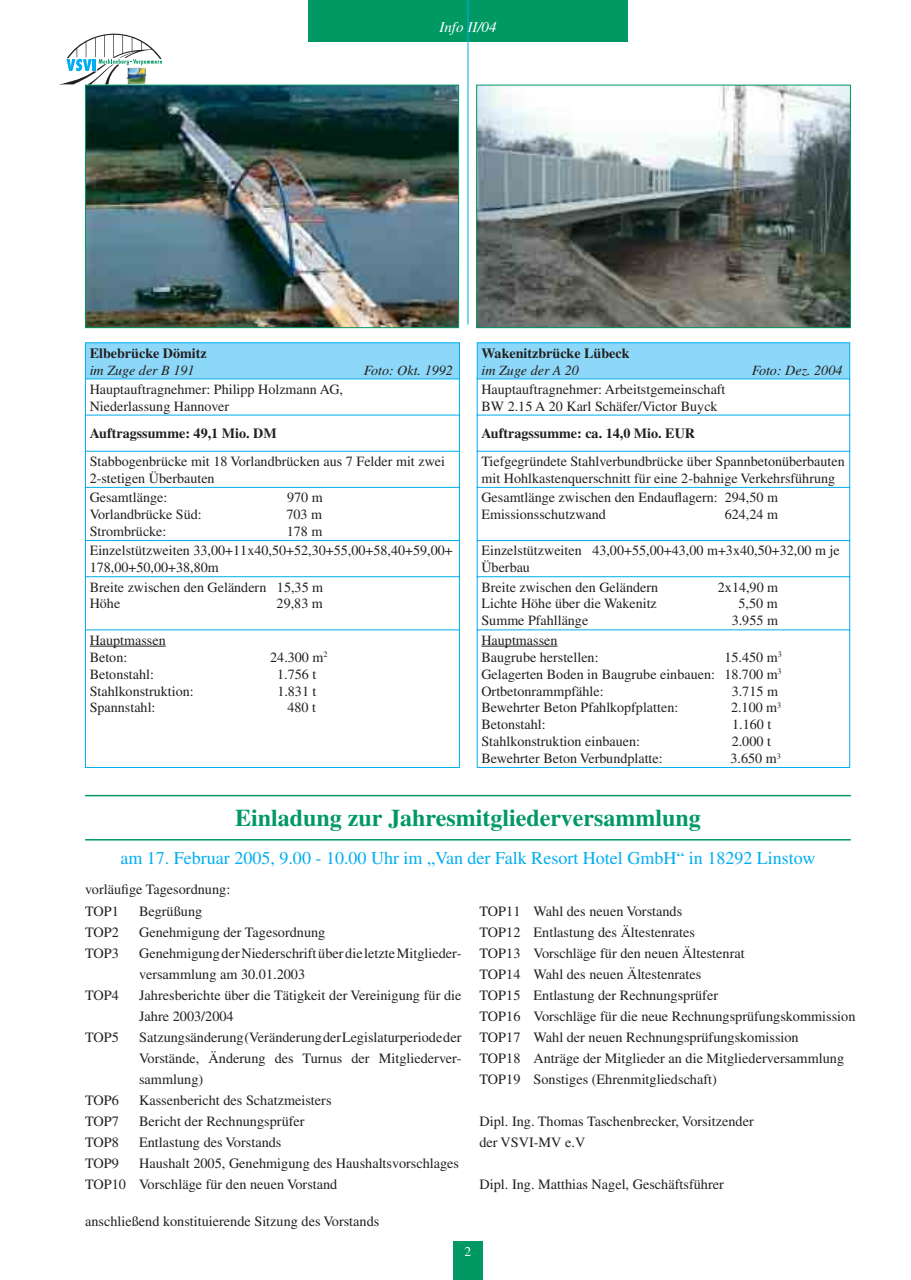
<style>
.page{position:relative;width:911px;height:1280px;background:#fff}
.page>*{position:absolute;margin:0;border:0;box-sizing:border-box;transform-origin:0 0}
.t1{font:700 24px "Times";color:#009964}
.t2{font:18px "Times";color:#00aeef}
.t3{font:italic 15px "Times";color:#fff}
.t4{font:14.25px/21px "Times";color:#231f20}
.t5{font:14.1px/17px "Times";color:#231f20}
.t6{font:700 14.1px "Times";color:#231f20}
.t7{font:italic 14.1px "Times";color:#231f20}
.t8{font:13.5px "Times";color:#fff}
</style>
<div class="page">
<svg style="left:60px;top:34px;width:102px;height:51px"></svg>
<img style="left:126px;top:67px;width:21px;height:18px">
<div style="left:453px;top:1241px;width:30px;height:38px;background:#009964"></div>
<div style="left:308px;top:0;width:319px;height:42px;background:#009964"></div>
<hr style="left:467px;top:0;width:1px;height:325px;background:#00aeef">
<img style="left:478px;top:87px;width:370px;height:239px">
<div style="left:476px;top:85px;width:374px;height:243px;border:1px solid #009964"></div>
<img style="left:87px;top:87px;width:370px;height:239px">
<div style="left:85px;top:85px;width:374px;height:243px;border:1px solid #009964"></div>
<hr style="left:85px;top:342px;width:375px;height:1px;background:#00aeef">
<hr style="left:85px;top:415px;width:1px;height:36px;background:#00aeef">
<hr style="left:459px;top:415px;width:1px;height:36px;background:#00aeef">
<hr style="left:85px;top:451px;width:375px;height:1px;background:#00aeef">
<hr style="left:85px;top:451px;width:1px;height:36px;background:#00aeef">
<hr style="left:459px;top:451px;width:1px;height:36px;background:#00aeef">
<hr style="left:85px;top:487px;width:375px;height:1px;background:#00aeef">
<hr style="left:85px;top:488px;width:1px;height:52px;background:#00aeef">
<hr style="left:459px;top:488px;width:1px;height:52px;background:#00aeef">
<hr style="left:85px;top:540px;width:375px;height:1px;background:#00aeef">
<hr style="left:85px;top:541px;width:1px;height:35px;background:#00aeef">
<hr style="left:459px;top:541px;width:1px;height:35px;background:#00aeef">
<hr style="left:85px;top:576px;width:375px;height:1px;background:#00aeef">
<hr style="left:85px;top:577px;width:1px;height:52px;background:#00aeef">
<hr style="left:459px;top:577px;width:1px;height:52px;background:#00aeef">
<hr style="left:85px;top:629px;width:375px;height:1px;background:#00aeef">
<hr style="left:85px;top:630px;width:1px;height:137px;background:#00aeef">
<hr style="left:459px;top:630px;width:1px;height:137px;background:#00aeef">
<hr style="left:85px;top:767px;width:375px;height:1px;background:#00aeef">
<hr style="left:477px;top:342px;width:373px;height:1px;background:#00aeef">
<svg style="left:85px;top:343px;width:765px;height:73px"></svg>
<hr style="left:477px;top:415px;width:1px;height:36px;background:#00aeef">
<hr style="left:849px;top:415px;width:1px;height:36px;background:#00aeef">
<hr style="left:477px;top:451px;width:373px;height:1px;background:#00aeef">
<hr style="left:477px;top:451px;width:1px;height:36px;background:#00aeef">
<hr style="left:849px;top:451px;width:1px;height:36px;background:#00aeef">
<hr style="left:477px;top:487px;width:373px;height:1px;background:#00aeef">
<hr style="left:477px;top:488px;width:1px;height:52px;background:#00aeef">
<hr style="left:849px;top:488px;width:1px;height:52px;background:#00aeef">
<hr style="left:477px;top:540px;width:373px;height:1px;background:#00aeef">
<hr style="left:477px;top:541px;width:1px;height:35px;background:#00aeef">
<hr style="left:849px;top:541px;width:1px;height:35px;background:#00aeef">
<hr style="left:477px;top:576px;width:373px;height:1px;background:#00aeef">
<hr style="left:477px;top:577px;width:1px;height:52px;background:#00aeef">
<hr style="left:849px;top:577px;width:1px;height:52px;background:#00aeef">
<hr style="left:477px;top:629px;width:373px;height:1px;background:#00aeef">
<hr style="left:477px;top:630px;width:1px;height:137px;background:#00aeef">
<hr style="left:849px;top:630px;width:1px;height:137px;background:#00aeef">
<hr style="left:477px;top:767px;width:373px;height:1px;background:#00aeef">
<hr style="left:90px;top:646px;width:76px;height:1px;background:#231f20">
<hr style="left:481px;top:646px;width:76px;height:1px;background:#231f20">
<hr style="left:85px;top:795px;width:765px;height:1px;background:#009964">
<hr style="left:85px;top:839px;width:765px;height:1px;background:#009964">
<p class="t3" style="left:439px;top:22px;width:59px">Info II/04</p>
<p class="t6" style="left:90px;top:348px;width:118px">Elbebrücke Dömitz</p>
<p class="t7" style="left:90px;top:365px;width:106px">im Zuge der B 191</p>
<p class="t7" style="left:364px;top:365px;width:90px">Foto: Okt. 1992</p>
<p class="t6" style="left:481px;top:348px;width:150px">Wakenitzbrücke Lübeck</p>
<p class="t7" style="left:481px;top:365px;width:99px">im Zuge der A 20</p>
<p class="t7" style="left:751px;top:365px;width:92px">Foto: Dez. 2004</p>
<p class="t5" style="left:90px;top:382px;width:255px">Hauptauftragnehmer: Philipp Holzmann AG,<br>Niederlassung Hannover</p>
<p class="t5" style="left:481px;top:382px;width:245px">Hauptauftragnehmer: Arbeitstgemeinschaft<br>BW 2.15 A 20 Karl Schäfer/Victor Buyck</p>
<p class="t6" style="left:90px;top:428px;width:188px">Auftragssumme: 49,1 Mio. DM</p>
<p class="t6" style="left:481px;top:428px;width:215px">Auftragssumme: ca. 14,0 Mio. EUR</p>
<p class="t5" style="left:90px;top:454px;width:357px">Stabbogenbrücke mit 18 Vorlandbrücken aus 7 Felder mit zwei<br>2-stetigen Überbauten</p>
<p class="t5" style="left:481px;top:454px;width:365px">Tiefgegründete Stahlverbundbrücke über Spannbetonüberbauten mit Hohlkastenquerschnitt für eine 2-bahnige Verkehrsführung</p>
<p class="t5" style="left:90px;top:490px;width:79px">Gesamtlänge:</p>
<p class="t5" style="left:287px;top:490px;width:37px">970 m</p>
<p class="t5" style="left:90px;top:507px;width:114px">Vorlandbrücke Süd:</p>
<p class="t5" style="left:286px;top:507px;width:37px">703 m</p>
<p class="t5" style="left:90px;top:524px;width:78px">Strombrücke:</p>
<p class="t5" style="left:287px;top:524px;width:37px">178 m</p>
<p class="t5" style="left:481px;top:490px;width:298px">Gesamtlänge zwischen den Endauflagern: 294,50 m<br>Emissionsschutzwand</p>
<p class="t5" style="left:724px;top:507px;width:55px">624,24 m</p>
<p class="t5" style="left:90px;top:543px;width:364px">Einzelstützweiten 33,00+11x40,50+52,30+55,00+58,40+59,00+<br>178,00+50,00+38,80m</p>
<p class="t5" style="left:481px;top:543px;width:360px">Einzelstützweiten 43,00+55,00+43,00 m+3x40,50+32,00 m je<br>Überbau</p>
<p class="t5" style="left:90px;top:579px;width:235px">Breite zwischen den Geländern 15,35 m<br>Höhe</p>
<p class="t5" style="left:481px;top:579px;width:178px">Breite zwischen den Geländern</p>
<p class="t5" style="left:718px;top:579px;width:62px">2x14,90 m</p>
<p class="t5" style="left:481px;top:596px;width:177px">Lichte Höhe über die Wakenitz</p>
<p class="t5" style="left:738px;top:596px;width:41px">5,50 m</p>
<p class="t5" style="left:481px;top:613px;width:108px">Summe Pfahllänge</p>
<p class="t5" style="left:731px;top:613px;width:48px">3.955 m</p>
<p class="t5" style="left:277px;top:596px;width:48px">29,83 m</p>
<p class="t5" style="left:90px;top:633px;width:77px">Hauptmassen<br>Beton:</p>
<p class="t5" style="left:270px;top:650px;width:59px">24.300 m<sup>2</sup></p>
<p class="t5" style="left:90px;top:666px;width:66px">Betonstahl:</p>
<p class="t5" style="left:277px;top:666px;width:41px">1.756 t</p>
<p class="t5" style="left:90px;top:683px;width:106px">Stahlkonstruktion:</p>
<p class="t5" style="left:277px;top:683px;width:41px">1.831 t</p>
<p class="t5" style="left:90px;top:700px;width:67px">Spannstahl:</p>
<p class="t5" style="left:287px;top:700px;width:30px">480 t</p>
<p class="t5" style="left:481px;top:633px;width:119px">Hauptmassen<br>Baugrube herstellen:</p>
<p class="t5" style="left:481px;top:650px;width:302px;text-align:justify;text-indent:243px">15.450 m<sup>3<br></sup>Gelagerten Boden in Baugrube einbauen: 18.700 m<sup>3<br></sup>Ortbetonrammpfähle:</p>
<p class="t5" style="left:731px;top:683px;width:48px">3.715 m</p>
<p class="t5" style="left:481px;top:700px;width:198px">Bewehrter Beton Pfahlkopfplatten:</p>
<p class="t5" style="left:731px;top:700px;width:52px">2.100 m<sup>3</sup></p>
<p class="t5" style="left:481px;top:717px;width:66px">Betonstahl:</p>
<p class="t5" style="left:732px;top:717px;width:41px">1.160 t</p>
<p class="t5" style="left:481px;top:734px;width:160px">Stahlkonstruktion einbauen:</p>
<p class="t5" style="left:731px;top:734px;width:41px">2.000 t</p>
<p class="t5" style="left:481px;top:751px;width:183px">Bewehrter Beton Verbundplatte:</p>
<p class="t5" style="left:730px;top:751px;width:52px">3.650 m<sup>3</sup></p>
<h1 class="t1" style="left:235px;top:809px;width:467px">Einladung zur Jahresmitgliederversammlung</h1>
<p class="t2" style="left:120px;top:851px;width:696px">am 17. Februar 2005, 9.00 - 10.00 Uhr im „Van der Falk Resort Hotel GmbH“ in 18292 Linstow</p>
<p class="t4" style="left:85px;top:879px;width:147px">vorläufige Tagesordnung:</p>
<p class="t4" style="left:85px;top:902px;width:35px">TOP1</p>
<p class="t4" style="left:139px;top:902px;width:65px">Begrüßung</p>
<p class="t4" style="left:85px;top:923px;width:35px">TOP2</p>
<p class="t4" style="left:139px;top:923px;width:188px">Genehmigung der Tagesordnung</p>
<p class="t4" style="left:85px;top:944px;width:35px">TOP3</p>
<p class="t4" style="left:139px;top:944px;width:324px">Genehmigung der Niederschrift über die letzte Mitglieder&shy;versammlung am 30.01.2003</p>
<p class="t4" style="left:85px;top:986px;width:35px">TOP4</p>
<p class="t4" style="left:139px;top:986px;width:324px">Jahresberichte über die Tätigkeit der Vereinigung für die<br>Jahre 2003/2004</p>
<p class="t4" style="left:85px;top:1028px;width:35px">TOP5</p>
<p class="t4" style="left:139px;top:1028px;width:324px;text-align:justify">Satzungsänderung (Veränderung der Legislaturperiode der Vorstände, Änderung des Turnus der Mitgliederver&shy;sammlung)</p>
<p class="t4" style="left:85px;top:1091px;width:35px">TOP6</p>
<p class="t4" style="left:139px;top:1091px;width:194px">Kassenbericht des Schatzmeisters</p>
<p class="t4" style="left:85px;top:1112px;width:35px">TOP7</p>
<p class="t4" style="left:139px;top:1112px;width:167px">Bericht der Rechnungsprüfer</p>
<p class="t4" style="left:85px;top:1133px;width:35px">TOP8</p>
<p class="t4" style="left:139px;top:1133px;width:144px">Entlastung des Vorstands</p>
<p class="t4" style="left:85px;top:1154px;width:35px">TOP9</p>
<p class="t4" style="left:85px;top:1154px;width:375px;text-indent:54px">Haushalt 2005, Genehmigung des Haushaltsvorschlages<br>TOP10 Vorschläge für den neuen Vorstand</p>
<p class="t4" style="left:479px;top:902px;width:377px">TOP11 Wahl des neuen Vorstands<br>TOP12 Entlastung des Ältestenrates<br>TOP13 Vorschläge für den neuen Ältestenrat<br>TOP14 Wahl des neuen Ältestenrates<br>TOP15 Entlastung der Rechnungsprüfer<br>TOP16 Vorschläge für die neue Rechnungsprüfungskommission TOP17 Wahl der neuen Rechnungsprüfungskomission<br>TOP18 Anträge der Mitglieder an die Mitgliederversammlung TOP19 Sonstiges (Ehrenmitgliedschaft)</p>
<p class="t4" style="left:479px;top:1112px;width:276px">Dipl. Ing. Thomas Taschenbrecker, Vorsitzender der VSVI-MV e.V</p>
<p class="t4" style="left:479px;top:1175px;width:246px">Dipl. Ing. Matthias Nagel, Geschäftsführer</p>
<p class="t4" style="left:85px;top:1212px;width:296px">anschließend konstituierende Sitzung des Vorstands</p>
<p class="t8" style="left:464px;top:1246px;width:8px">2</p>
</div>
